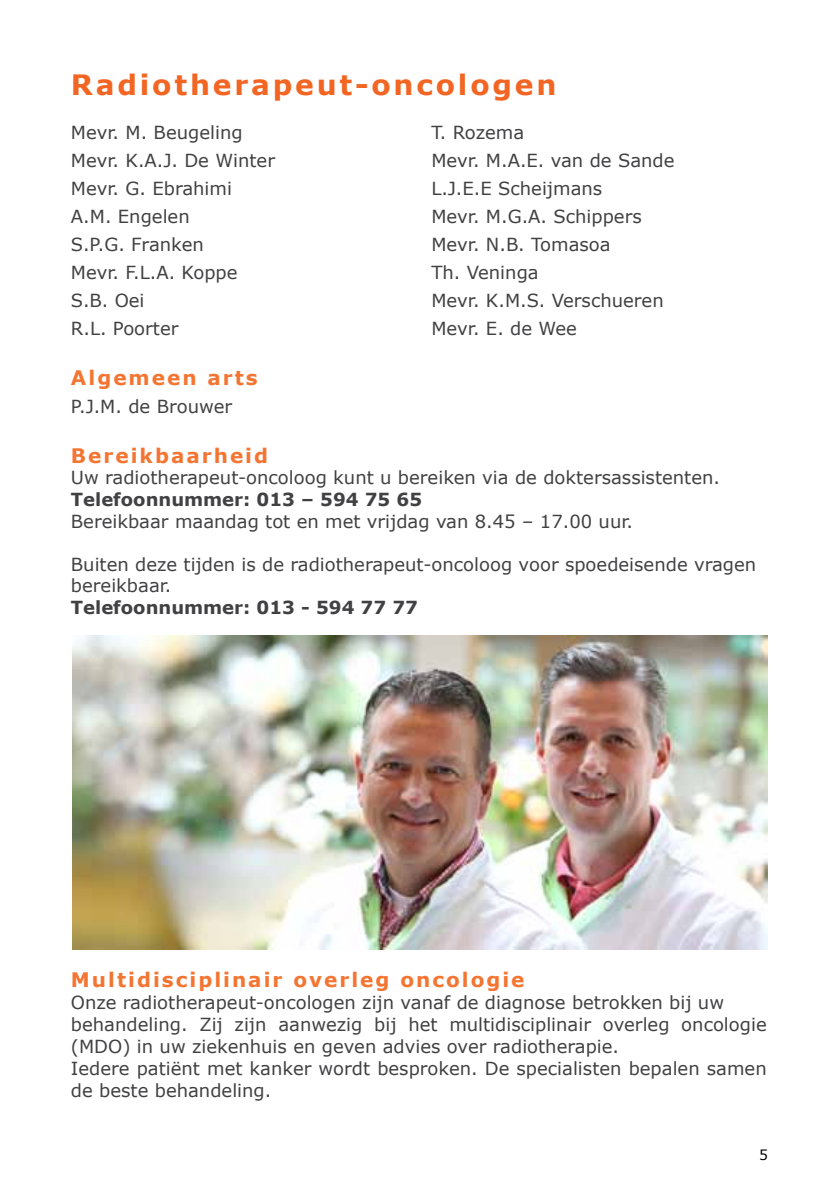
<style>
.page{position:relative;width:840px;height:1191px;background:#fff}
.page>*{position:absolute;margin:0;border:0;box-sizing:border-box;transform-origin:0 0}
.t1{font:700 28px "Verdana";letter-spacing:.1em;color:#f26522}
.t2{font:700 20px "Verdana";letter-spacing:.1em;color:#f47532}
.t3{font:18px/22px "Verdana";color:#414042}
.t4{font:700 18px "Verdana";color:#414042}
.t5{font:14px "Verdana";color:#000}
</style>
<div class="page">
<img style="left:72px;top:635px;width:695px;height:314px">
<h1 class="t1" style="left:71px;top:65px;width:486px">Radiotherapeut-oncologen</h1>
<p class="t3" style="left:71px;top:121px;width:173px">Mevr. M. Beugeling</p>
<p class="t3" style="left:431px;top:121px;width:94px">T. Rozema</p>
<p class="t3" style="left:71px;top:149px;width:205px">Mevr. K.A.J. De Winter</p>
<p class="t3" style="left:431px;top:149px;width:244px">Mevr. M.A.E. van de Sande</p>
<p class="t3" style="left:71px;top:177px;width:162px">Mevr. G. Ebrahimi</p>
<p class="t3" style="left:431px;top:177px;width:172px">L.J.E.E Scheijmans</p>
<p class="t3" style="left:71px;top:205px;width:120px">A.M. Engelen</p>
<p class="t3" style="left:431px;top:205px;width:212px">Mevr. M.G.A. Schippers</p>
<p class="t3" style="left:71px;top:233px;width:134px">S.P.G. Franken</p>
<p class="t3" style="left:431px;top:233px;width:181px">Mevr. N.B. Tomasoa</p>
<p class="t3" style="left:71px;top:261px;width:168px">Mevr. F.L.A. Koppe</p>
<p class="t3" style="left:431px;top:261px;width:109px">Th. Veninga</p>
<p class="t3" style="left:71px;top:289px;width:75px">S.B. Oei</p>
<p class="t3" style="left:431px;top:289px;width:234px">Mevr. K.M.S. Verschueren</p>
<p class="t3" style="left:71px;top:317px;width:109px">R.L. Poorter</p>
<p class="t3" style="left:431px;top:317px;width:147px">Mevr. E. de Wee</p>
<p class="t2" style="left:71px;top:364px;width:188px">Algemeen arts</p>
<p class="t3" style="left:71px;top:395px;width:163px">P.J.M. de Brouwer</p>
<p class="t2" style="left:71px;top:441px;width:198px">Bereikbaarheid</p>
<p class="t3" style="left:71px;top:466px;width:650px">Uw radiotherapeut-oncoloog kunt u bereiken via de doktersassistenten.</p>
<p class="t4" style="left:71px;top:486px;width:352px">Telefoonnummer: 013 – 594 75 65</p>
<p class="t3" style="left:71px;top:510px;width:563px">Bereikbaar maandag tot en met vrijdag van 8.45 – 17.00 uur.</p>
<p class="t3" style="left:71px;top:553px;width:686px">Buiten deze tijden is de radiotherapeut-oncoloog voor spoedeisende vragen bereikbaar.</p>
<p class="t4" style="left:71px;top:594px;width:348px">Telefoonnummer: 013 - 594 77 77</p>
<p class="t2" style="left:71px;top:965px;width:455px">Multidisciplinair overleg oncologie</p>
<p class="t3" style="left:71px;top:991px;width:697px">Onze radiotherapeut-oncologen zijn vanaf de diagnose betrokken bij uw behandeling. Zij zijn aanwezig bij het multidisciplinair overleg oncologie (MDO) in uw ziekenhuis en geven advies over radiotherapie.<br>Iedere patiënt met kanker wordt besproken. De specialisten bepalen samen de beste behandeling.</p>
<p class="t5" style="left:758px;top:1145px;width:10px">5</p>
</div>
